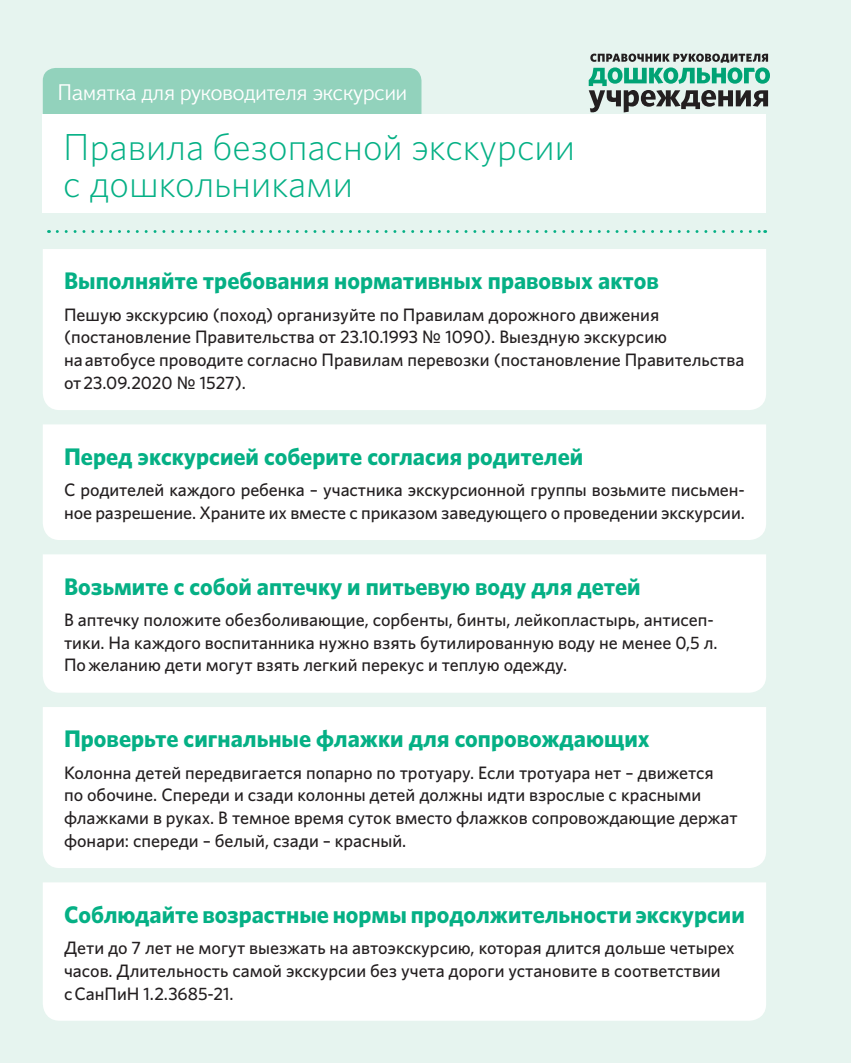
<style>
.page{position:relative;width:851px;height:1063px;background:#fff}
.page>*{position:absolute;margin:0;border:0;box-sizing:border-box;transform-origin:0 0}
.t1{font:300 37.65px/37.5px "Whitney";color:#05b085}
.t2{font:700 24px "Whitney";color:#05b085}
.t3{font:300 22.5px "Textbook New";color:#fff}
.t4{font:500 18px/22.6px "Whitney";color:#231f20}
</style>
<div class="page">
<div style="left:0;top:0;width:850px;height:1063px;background:#e6f4ef"></div>
<svg style="left:588px;top:54px;width:181px;height:58px"></svg>
<div style="left:43px;top:249px;width:723px;height:161px;background:#fff"></div>
<div style="left:43px;top:424px;width:723px;height:116px;background:#fff"></div>
<div style="left:43px;top:554px;width:723px;height:139px;background:#fff"></div>
<div style="left:43px;top:707px;width:723px;height:161px;background:#fff"></div>
<div style="left:43px;top:882px;width:723px;height:139px;background:#fff"></div>
<svg style="left:57px;top:230px;width:708px;height:3px"></svg>
<div style="left:43px;top:68px;width:378px;height:70px;background:#92d2bc;border-radius:13px"></div>
<div style="left:43px;top:114px;width:723px;height:99px;background:#fff"></div>
<svg style="left:423px;top:331px;width:17px;height:12px"></svg>
<svg style="left:178px;top:376px;width:17px;height:13px"></svg>
<p class="t3" style="left:58px;top:78px;width:351px">Памятка для руководителя экскурсии</p>
<h1 class="t1" style="left:63px;top:127px;width:513px">Правила безопасной экскурсии с дошкольниками</h1>
<h2 class="t2" style="left:64px;top:265px;width:596px">Выполняйте требования нормативных правовых актов</h2>
<p class="t4" style="left:64px;top:303px;width:596px">Пешую экскурсию (поход) организуйте по Правилам дорожного движения (постановление Правительства от 23.10.1993</p>
<p class="t4" style="left:64px;top:326px;width:681px;text-indent:381px">1090). Выездную экскурсию<br>на автобусе проводите согласно Правилам перевозки (постановление Правительства от 23.09.2020</p>
<p class="t4" style="left:200px;top:371px;width:47px">1527).</p>
<h2 class="t2" style="left:64px;top:440px;width:520px">Перед экскурсией соберите согласия родителей</h2>
<p class="t4" style="left:64px;top:478px;width:682px">С родителей каждого ребенка – участника экскурсионной группы возьмите письмен&shy;ное разрешение. Храните их вместе с приказом заведующего о проведении экскурсии.</p>
<h2 class="t2" style="left:64px;top:570px;width:578px">Возьмите с собой аптечку и питьевую воду для детей</h2>
<p class="t4" style="left:64px;top:608px;width:654px">В аптечку положите обезболивающие, сорбенты, бинты, лейкопластырь, антисеп&shy;тики. На каждого воспитанника нужно взять бутилированную воду не менее 0,5 л.<br>По желанию дети могут взять легкий перекус и теплую одежду.</p>
<h2 class="t2" style="left:64px;top:723px;width:587px">Проверьте сигнальные флажки для сопровождающих</h2>
<p class="t4" style="left:64px;top:761px;width:675px">Колонна детей передвигается попарно по тротуару. Если тротуара нет – движется<br>по обочине. Спереди и сзади колонны детей должны идти взрослые с красными флажками в руках. В темное время суток вместо флажков сопровождающие держат фонари: спереди – белый, сзади – красный.</p>
<h2 class="t2" style="left:64px;top:898px;width:682px">Соблюдайте возрастные нормы продолжительности экскурсии</h2>
<p class="t4" style="left:64px;top:936px;width:672px">Дети до 7 лет не могут выезжать на автоэкскурсию, которая длится дольше четырех часов. Длительность самой экскурсии без учета дороги установите в соответствии<br>с СанПиН 1.2.3685-21.</p>
</div>
